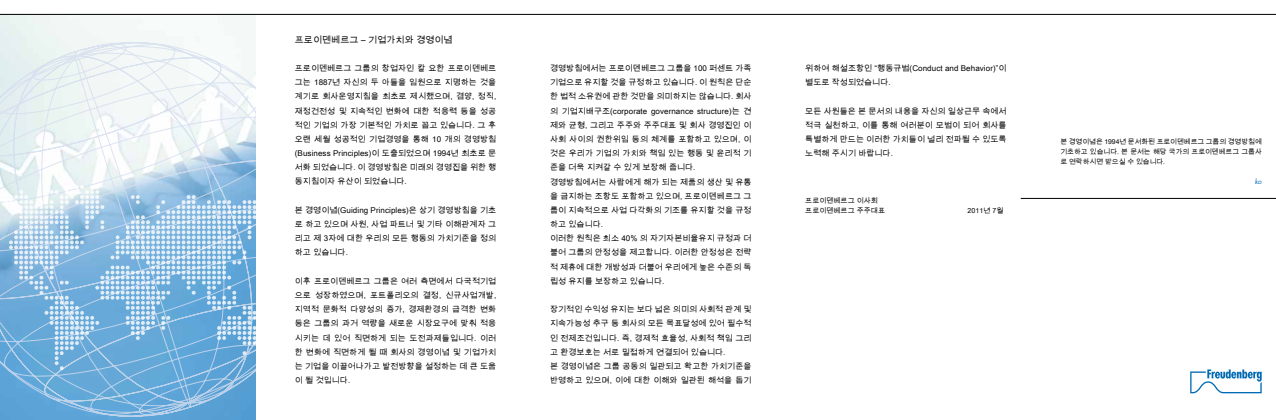
<style>
.page{position:relative;width:1276px;height:420px;background:#fff}
.page>*{position:absolute;margin:0;border:0;box-sizing:border-box;transform-origin:0 0}
.t1{font:9px "Arial Unicode MS";letter-spacing:.01em;color:#000}
.t2{font:8px/14.2px "Arial Unicode MS";letter-spacing:.01em;color:#000;text-align:justify}
.t3{font:7px/10px "Arial Unicode MS";letter-spacing:.01em;color:#000}
.t4{font:6.8px/10px "Arial Unicode MS";color:#000;text-align:justify}
.t5{font:italic 6.8px "Futura Std";color:#006ab3}
</style>
<div class="page">
<svg style="left:0;top:38px;width:255px;height:382px"></svg>
<hr style="left:0;top:14px;width:1276px;height:1px;background:#000">
<svg style="left:1190px;top:369px;width:71px;height:24px"></svg>
<hr style="left:1020px;top:198px;width:256px;height:1px;background:#000">
<img style="left:4px;top:185px;width:251px;height:184px">
<p class="t1" style="left:295px;top:33px;width:159px">프로이덴베르그 – 기업가치와 경영이념</p>
<p class="t2" style="left:295px;top:61px;width:203px">프로이덴베르그 그룹의 창업자인 칼 요한 프로이덴베르 그는 1887년 자신의 두 아들을 임원으로 지명하는 것을 계기로 회사운영지침을 최초로 제시했으며, 겸양, 정직, 재정건전성 및 지속적인 변화에 대한 적응력 등을 성공 적인 기업의 가장 기본적인 가치로 꼽고 있습니다. 그 후 오랜 세월 성공적인 기업경영을 통해 10 개의 경영방침 (Business Principles)이 도출되었으며 1994년 최초로 문 서화 되었습니다. 이 경영방침은 미래의 경영진을 위한 행 동지침이자 유산이 되었습니다.</p>
<p class="t2" style="left:295px;top:203px;width:203px">본 경영이념(Guiding Principles)은 상기 경영방침을 기초 로 하고 있으며 사원, 사업 파트너 및 기타 이해관계자 그 리고 제 3자에 대한 우리의 모든 행동의 가치기준을 정의 하고 있습니다.</p>
<p class="t2" style="left:295px;top:273px;width:203px">이후 프로이덴베르그 그룹은 여러 측면에서 다국적기업 으로 성장하였으며, 포트폴리오의 결정, 신규사업개발, 지역적 문화적 다양성의 증가, 경제환경의 급격한 변화 등은 그룹의 과거 역량을 새로운 시장요구에 맞춰 적응 시키는 데 있어 직면하게 되는 도전과제들입니다. 이러 한 변화에 직면하게 될 때 회사의 경영이념 및 기업가치 는 기업을 이끌어나가고 발전방향을 설정하는 데 큰 도움 이 될 것입니다.</p>
<p class="t2" style="left:550px;top:61px;width:203px;text-align:left">경영방침에서는 프로이덴베르그 그룹을 100 퍼센트 가족 기업으로 유지할 것을 규정하고 있습니다. 이 원칙은 단순 한 법적 소유권에 관한 것만을 의미하지는 않습니다. 회사 의 기업지배구조(corporate governance structure)는 견 제와 균형, 그리고 주주와 주주대표 및 회사 경영진인 이 사회 사이의 권한위임 등의 체계를 포함하고 있으며, 이 것은 우리가 기업의 가치와 책임 있는 행동 및 윤리적 기 준을 더욱 지켜갈 수 있게 보장해 줍니다. 경영방침에서는 사람에게 해가 되는 제품의 생산 및 유통 을 금지하는 조항도 포함하고 있으며, 프로이덴베르그 그 룹이 지속적으로 사업 다각화의 기조를 유지할 것을 규정 하고 있습니다.<br>이러한 원칙은 최소 40% 의 자기자본비율유지 규정과 더 불어 그룹의 안정성을 제고합니다. 이러한 안정성은 전략 적 제휴에 대한 개방성과 더불어 우리에게 높은 수준의 독 립성 유지를 보장하고 있습니다.</p>
<p class="t2" style="left:550px;top:302px;width:203px;text-align:left">장기적인 수익성 유지는 보다 넓은 의미의 사회적 관계 및 지속가능성 추구 등 회사의 모든 목표달성에 있어 필수적 인 전제조건입니다. 즉, 경제적 효율성, 사회적 책임 그리 고 환경보호는 서로 밀접하게 연결되어 있습니다.<br>본 경영이념은 그룹 공동의 일관되고 확고한 가치기준을 반영하고 있으며, 이에 대한 이해와 일관된 해석을 돕기</p>
<p class="t2" style="left:805px;top:61px;width:203px">위하여 해설조항인 “행동규범(Conduct and Behavior)”이 별도로 작성되었습니다.</p>
<p class="t2" style="left:805px;top:103px;width:203px">모든 사원들은 본 문서의 내용을 자신의 일상근무 속에서 적극 실천하고, 이를 통해 여러분이 모범이 되어 회사를 특별하게 만드는 이러한 가치들이 널리 전파될 수 있도록 노력해 주시기 바랍니다.</p>
<p class="t3" style="left:805px;top:195px;width:81px">프로이덴베르그 이사회 프로이덴베르그 주주대표</p>
<p class="t3" style="left:967px;top:205px;width:37px">2011년 7월</p>
<p class="t4" style="left:1060px;top:136px;width:203px">본 경영이념은 1994년 문서화된 프로이덴베르그 그룹의 경영방침에 기초하고 있습니다. 본 문서는 해당 국가의 프로이덴베르그 그룹사 로 연락하시면 받으실 수 있습니다.</p>
<p class="t5" style="left:1254px;top:177px;width:8px">ko</p>
</div>
